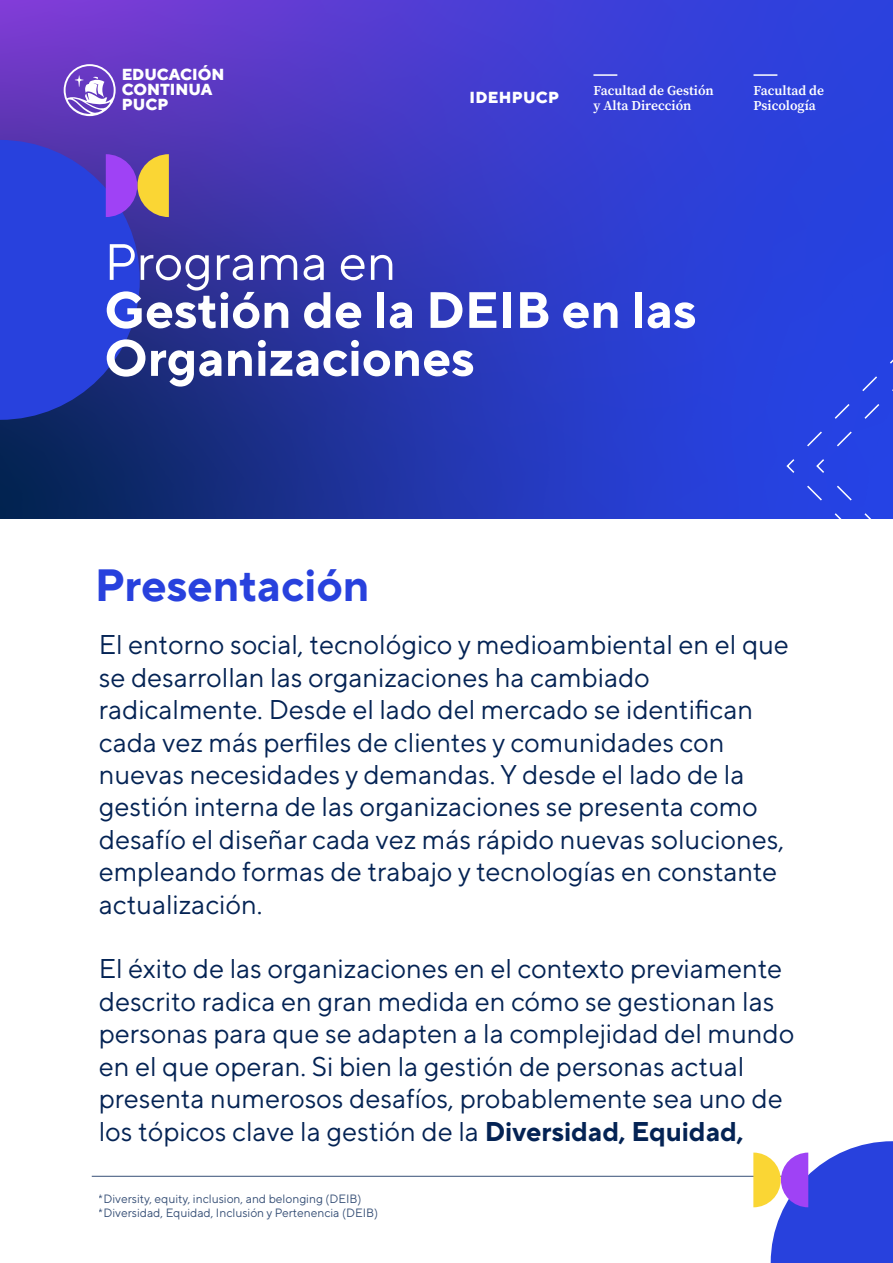
<style>
.page{position:relative;width:893px;height:1263px;background:#fff}
.page>*{position:absolute;margin:0;border:0;box-sizing:border-box;transform-origin:0 0}
.t1{font:700 51px/48px "TT Norms Pro";color:#fff}
.t2{font:51px "TT Norms Pro";color:#fff}
.t3{font:700 45px "TT Norms Pro";color:#2841dd}
.t4{font:27px/32.4px "TT Norms Pro";color:#042354}
.t5{font:800 15.9px/15.1px "TT Norms Pro";color:#fff}
.t6{font:800 15.9px "TT Norms Pro";letter-spacing:.02em;color:#fff}
.t7{font:600 13.5px/14.4px "Source Serif Pro";color:#fff}
.t8{font:12px/14.4px "TT Norms Pro";color:#042354}
.s1{font-weight:700}
</style>
<div class="page">
<svg style="left:0;top:0;width:893px;height:519px;background:#3239bf"></svg>
<div style="left:785px;top:457px;width:108px;height:62px;background:#2542e3"></div>
<div style="left:805px;top:355px;width:88px;height:93px;background:#2642e2"></div>
<svg style="left:64px;top:64px;width:52px;height:52px"></svg>
<svg style="left:0;top:140px;width:169px;height:280px;background:#3340bf"></svg>
<hr style="left:92px;top:1176px;width:709px;height:1px;background:#042354">
<svg style="left:753px;top:1141px;width:140px;height:122px"></svg>
<hr style="left:593px;top:74px;width:24px;height:2px;background:#fff">
<hr style="left:753px;top:74px;width:24px;height:2px;background:#fff">
<p class="t5" style="left:122px;top:65px;width:104px">EDUCACIÓN<br>CONTINUA<br>PUCP</p>
<p class="t6" style="left:469px;top:86px;width:91px">IDEHPUCP</p>
<p class="t7" style="left:593px;top:83px;width:122px">Facultad de Gestión y Alta Dirección</p>
<p class="t7" style="left:753px;top:83px;width:72px">Facultad de<br>Psicología</p>
<h1 class="t2" style="left:104px;top:225px;width:293px">Programa en</h1>
<h1 class="t1" style="left:104px;top:282px;width:593px">Gestión de la DEIB en las<br>Organizaciones</h1>
<h2 class="t3" style="left:95px;top:552px;width:276px">Presentación</h2>
<p class="t4" style="left:99px;top:627px;width:691px">El entorno social, tecnológico y medioambiental en el que se desarrollan las organizaciones ha cambiado radicalmente. Desde el lado del mercado se identifican cada vez más perfiles de clientes y comunidades con nuevas necesidades y demandas. Y desde el lado de la gestión interna de las organizaciones se presenta como desafío el diseñar cada vez más rápido nuevas soluciones, empleando formas de trabajo y tecnologías en constante actualización.</p>
<p class="t4" style="left:99px;top:951px;width:697px">El éxito de las organizaciones en el contexto previamente descrito radica en gran medida en cómo se gestionan las personas para que se adapten a la complejidad del mundo en el que operan. Si bien la gestión de personas actual presenta numerosos desafíos, probablemente sea uno de los tópicos clave la gestión de la <span class="s1">Diversidad, Equidad,</span></p>
<p class="t8" style="left:99px;top:1190px;width:281px">*Diversity, equity, inclusion, and belonging (DEIB) *Diversidad, Equidad, Inclusión y Pertenencia (DEIB)</p>
</div>
